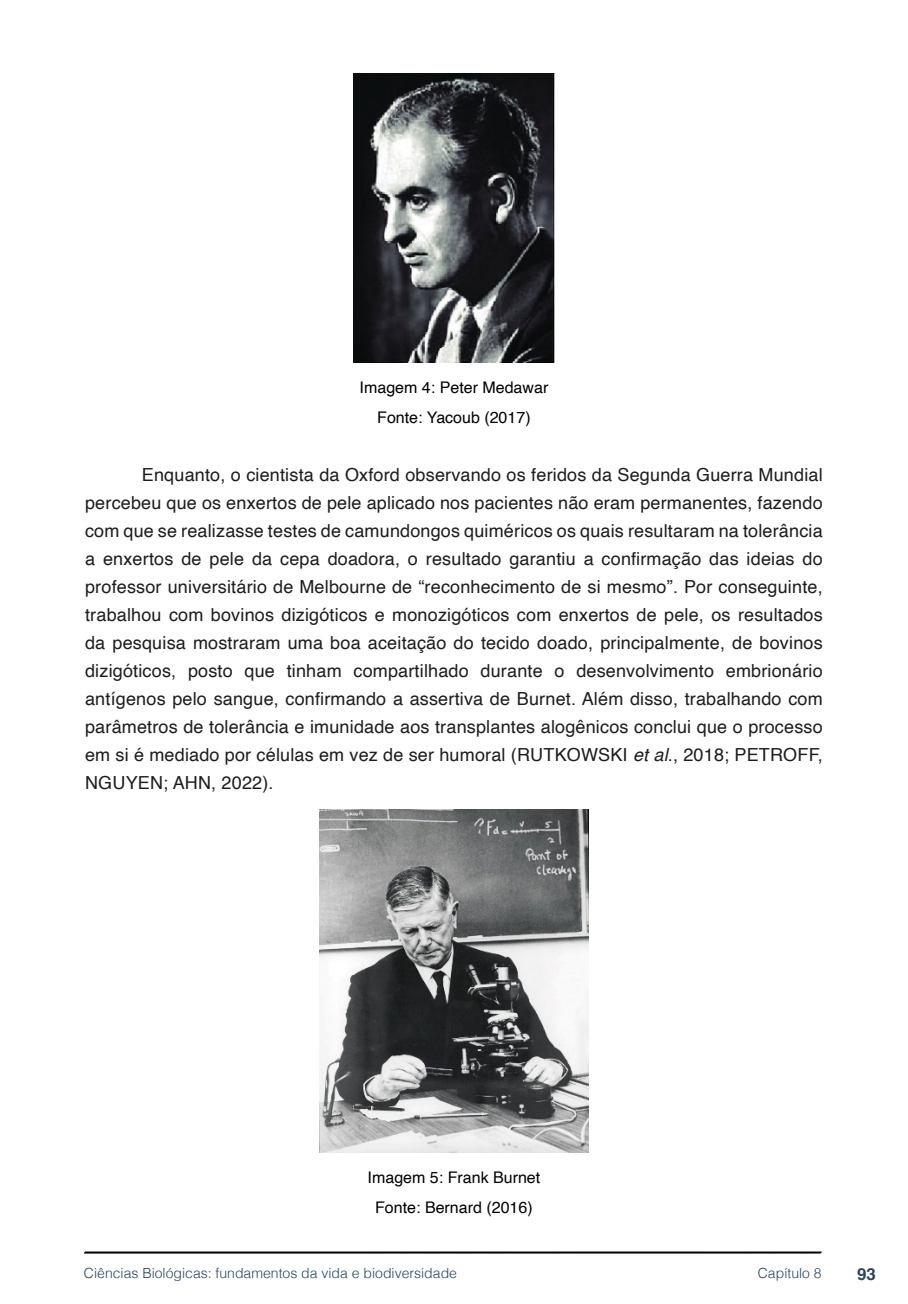
<style>
.page{position:relative;width:908px;height:1304px;background:#fff}
.page>*{position:absolute;margin:0;border:0;box-sizing:border-box;transform-origin:0 0}
.txt{font:18px/28px "Helvetica";letter-spacing:.01em;color:#1d1d1b;text-align:justify}
.t1{font:700 16.8px "Helvetica";color:#2b445f}
.imagens_graf_tab{font:16px "Helvetica";color:#000}
.t2{font:300 14px "Helvetica";color:#2b445f}
.s1{font-style:italic}
</style>
<div class="page">
<svg style="left:84px;top:1251px;width:737px;height:3px;background:#515151"></svg>
<img style="left:353px;top:74px;width:201px;height:288px">
<img style="left:320px;top:810px;width:267px;height:342px">
<p class="imagens_graf_tab" style="left:359px;top:375px;width:190px">Imagem 4: Peter Medawar</p>
<p class="imagens_graf_tab" style="left:377px;top:405px;width:155px">Fonte: Yacoub (2017)</p>
<p class="txt" style="left:85px;top:462px;width:739px;text-indent:57px">Enquanto, o cientista da Oxford observando os feridos da Segunda Guerra Mundial percebeu que os enxertos de pele aplicado nos pacientes não eram permanentes, fazendo com que se realizasse testes de camundongos quiméricos os quais resultaram na tolerância a enxertos de pele da cepa doadora, o resultado garantiu a confirmação das ideias do professor universitário de Melbourne de “reconhecimento de si mesmo”. Por conseguinte, trabalhou com bovinos dizigóticos e monozigóticos com enxertos de pele, os resultados da pesquisa mostraram uma boa aceitação do tecido doado, principalmente, de bovinos dizigóticos, posto que tinham compartilhado durante o desenvolvimento embrionário antígenos pelo sangue, confirmando a assertiva de Burnet. Além disso, trabalhando com parâmetros de tolerância e imunidade aos transplantes alogênicos conclui que o processo em si é mediado por células em vez de ser humoral (RUTKOWSKI <span class="s1">et al</span>., 2018; PETROFF, NGUYEN; AHN, 2022).</p>
<p class="imagens_graf_tab" style="left:367px;top:1165px;width:174px">Imagem 5: Frank Burnet</p>
<p class="imagens_graf_tab" style="left:375px;top:1195px;width:159px">Fonte: Bernard (2016)</p>
<p class="t2" style="left:84px;top:1261px;width:374px">Ciências Biológicas: fundamentos da vida e biodiversidade</p>
<p class="t2" style="left:757px;top:1261px;width:65px">Capítulo 8</p>
<p class="t1" style="left:856px;top:1264px;width:20px">93</p>
</div>
